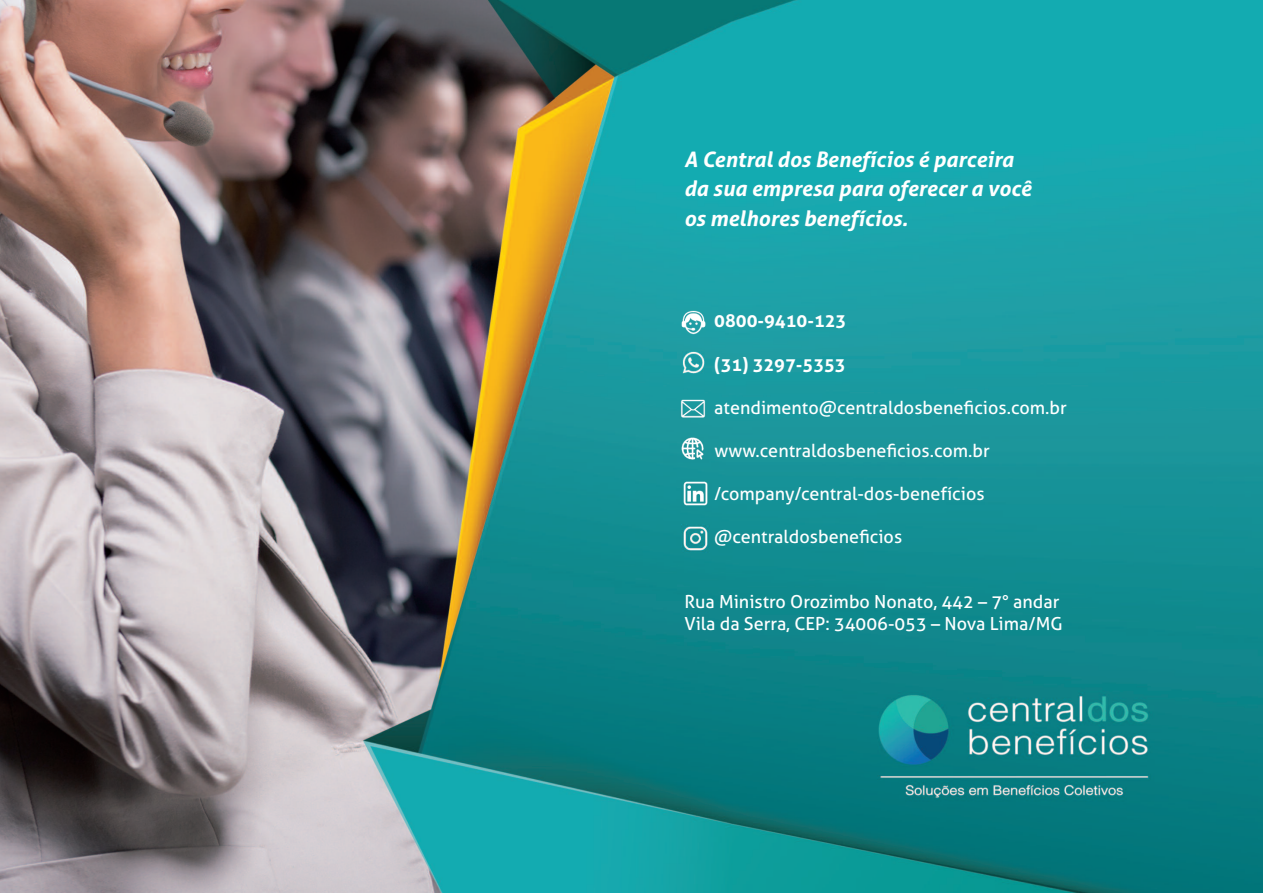
<style>
.page{position:relative;width:1263px;height:893px;background:#fff}
.page>*{position:absolute;margin:0;border:0;box-sizing:border-box;transform-origin:0 0}
.t1{font:italic 700 21.3px/29.5px "Aller";color:#fff}
.t2{font:18px/21.6px "Aller";color:#fff}
.t3{font:700 18px "Aller";color:#fff}
</style>
<div class="page">
<img style="left:0;top:0;width:1263px;height:893px">
<img style="left:682px;top:310px;width:24px;height:24px">
<img style="left:681px;top:437px;width:22px;height:22px">
<img style="left:680px;top:399px;width:26px;height:20px">
<img style="left:682px;top:480px;width:28px;height:27px">
<img style="left:682px;top:525px;width:28px;height:27px">
<img style="left:682px;top:352px;width:22px;height:21px">
<p class="t1" style="left:684px;top:144px;width:349px">A Central dos Benefícios é parceira da sua empresa para oferecer a você os melhores benefícios.</p>
<p class="t3" style="left:714px;top:310px;width:134px">0800-9410-123</p>
<p class="t3" style="left:714px;top:353px;width:133px">(31) 3297-5353</p>
<p class="t2" style="left:714px;top:397px;width:354px">atendimento@centraldosbeneficios.com.br</p>
<p class="t2" style="left:714px;top:440px;width:277px">www.centraldosbeneficios.com.br</p>
<p class="t2" style="left:714px;top:483px;width:272px">/company/central-dos-benefícios</p>
<p class="t2" style="left:714px;top:526px;width:189px">@centraldosbeneficios</p>
<p class="t2" style="left:684px;top:591px;width:380px">Rua Ministro Orozimbo Nonato, 442 – 7° andar<br>Vila da Serra, CEP: 34006-053 – Nova Lima/MG</p>
</div>
